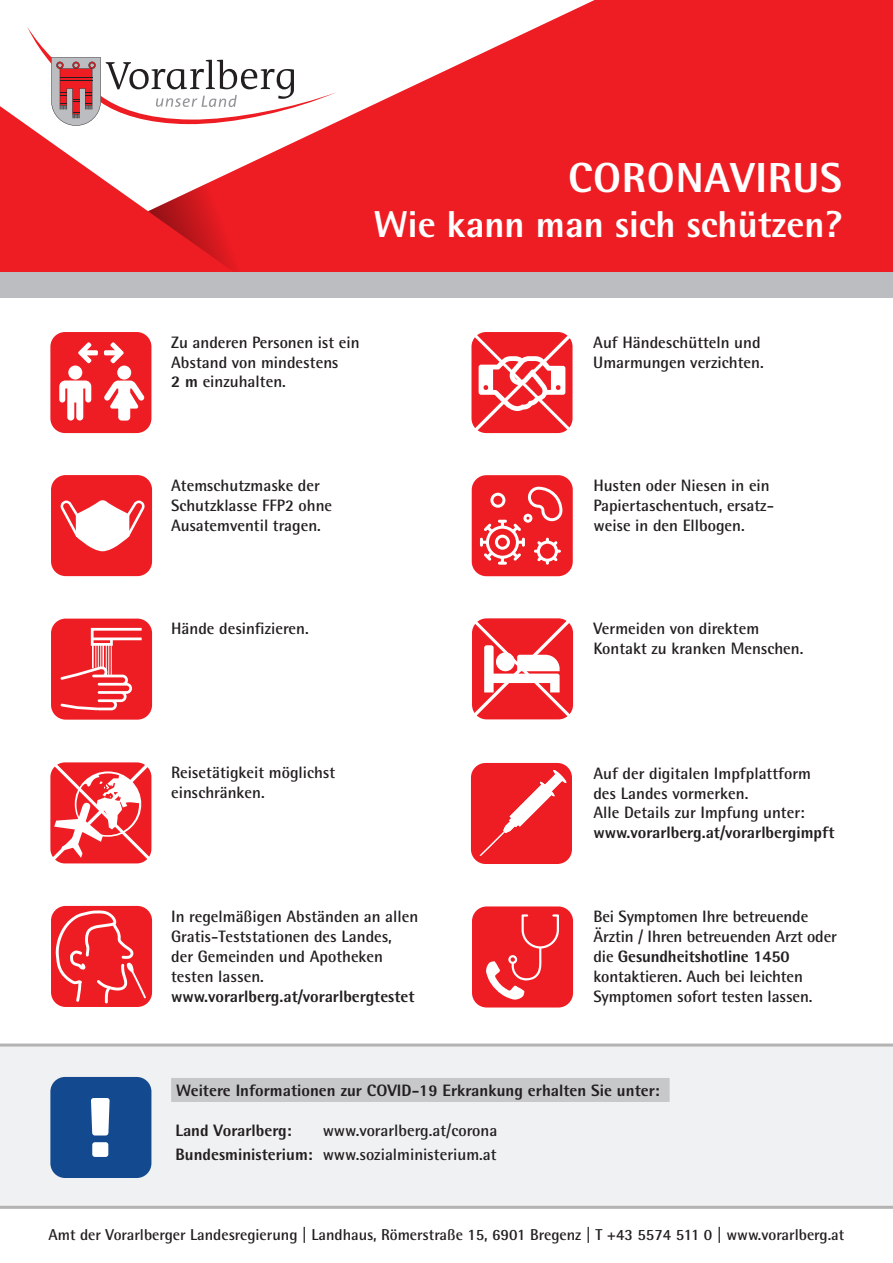
<style>
.page{position:relative;width:893px;height:1263px;background:#fff}
.page>*{position:absolute;margin:0;border:0;box-sizing:border-box;transform-origin:0 0}
.t1{font:800 42px "Rotis Semi Sans Pro";letter-spacing:.02em;color:#fff}
.t2{font:800 37.5px "Rotis Semi Sans Pro";color:#fff}
.t3{font:700 16.5px/19.8px "Rotis Semi Sans Pro";color:#231f20}
.t4{font:800 16.5px "Rotis Semi Sans Pro";color:#231f20}
.t5{font:700 15.75px "Rotis Semi Sans Pro";color:#231f20}
.s1{font-weight:800}
</style>
<div class="page">
<div style="left:0;top:0;width:893px;height:285px;background:#ee1d23"></div>
<svg style="left:0;top:0;width:595px;height:211px"></svg>
<svg style="left:148px;top:141px;width:149px;height:131px"></svg>
<svg style="left:27px;top:27px;width:310px;height:99px;background:#ecdedf"></svg>
<div style="left:0;top:272px;width:893px;height:26px;background:#bcbdc0"></div>
<div style="left:51px;top:475px;width:101px;height:101px;background:#ee1d23;border-radius:15px"></div>
<svg style="left:60px;top:500px;width:85px;height:51px"></svg>
<div style="left:51px;top:619px;width:101px;height:101px;background:#ee1d23;border-radius:15px"></div>
<svg style="left:60px;top:628px;width:82px;height:82px"></svg>
<svg style="left:471px;top:332px;width:102px;height:102px"></svg>
<div style="left:50px;top:332px;width:101px;height:101px;background:#ee1d23;border-radius:15px"></div>
<svg style="left:59px;top:342px;width:85px;height:79px"></svg>
<div style="left:51px;top:906px;width:101px;height:101px;background:#ee1d23;border-radius:15px"></div>
<svg style="left:56px;top:910px;width:90px;height:93px"></svg>
<div style="left:472px;top:906px;width:101px;height:101px;background:#ee1d23;border-radius:15px"></div>
<div style="left:471px;top:763px;width:101px;height:101px;background:#ee1d23;border-radius:15px"></div>
<svg style="left:479px;top:770px;width:87px;height:86px"></svg>
<svg style="left:486px;top:914px;width:73px;height:85px"></svg>
<svg style="left:472px;top:618px;width:102px;height:102px"></svg>
<div style="left:472px;top:475px;width:101px;height:101px;background:#ee1d23;border-radius:15px"></div>
<svg style="left:480px;top:487px;width:82px;height:78px"></svg>
<svg style="left:50px;top:762px;width:102px;height:102px"></svg>
<div style="left:0;top:1045px;width:893px;height:164px;background:#f0f1f2"></div>
<div style="left:50px;top:1077px;width:101px;height:101px;background:#13498e;border-radius:15px"></div>
<svg style="left:91px;top:1098px;width:19px;height:59px"></svg>
<hr style="left:0;top:1043px;width:893px;height:3px;background:#b4b3b3">
<div style="left:171px;top:1078px;width:499px;height:24px;background:#c7c8ca"></div>
<hr style="left:0;top:1206px;width:893px;height:3px;background:#b4b3b3">
<h1 class="t1" style="left:568px;top:151px;width:275px">CORONAVIRUS</h1>
<h2 class="t2" style="left:374px;top:201px;width:470px">Wie kann man sich schützen?</h2>
<p class="t3" style="left:171px;top:332px;width:190px">Zu anderen Personen ist ein<br>Abstand von mindestens<br><span class="s1">2 m</span> einzuhalten.</p>
<p class="t3" style="left:171px;top:475px;width:163px">Atemschutzmaske der<br>Schutzklasse FFP2 ohne<br>Ausatemventil tragen.</p>
<p class="t3" style="left:171px;top:619px;width:139px">Hände desinfizieren.</p>
<p class="t3" style="left:593px;top:332px;width:172px">Auf Händeschütteln und<br>Umarmungen verzichten.</p>
<p class="t3" style="left:593px;top:475px;width:182px">Husten oder Niesen in ein<br>Papiertaschentuch, ersatz&shy;weise in den Ellbogen.</p>
<p class="t3" style="left:593px;top:619px;width:212px">Vermeiden von direktem<br>Kontakt zu kranken Menschen.</p>
<p class="t3" style="left:171px;top:763px;width:166px">Reisetätigkeit möglichst einschränken.</p>
<p class="t3" style="left:593px;top:763px;width:219px">Auf der digitalen Impfplattform des Landes vormerken.<br>Alle Details zur Impfung unter:</p>
<p class="t4" style="left:593px;top:822px;width:243px">www.vorarlberg.at/vorarlbergimpft</p>
<p class="t3" style="left:171px;top:907px;width:249px">In regelmäßigen Abständen an allen<br>Gratis-Teststationen des Landes,<br>der Gemeinden und Apotheken testen lassen.</p>
<p class="t4" style="left:171px;top:985px;width:245px">www.vorarlberg.at/vorarlbergtestet</p>
<p class="t3" style="left:593px;top:907px;width:245px">Bei Symptomen Ihre betreuende<br>Ärztin / Ihren betreuenden Arzt oder die <span class="s1">Gesundheitshotline 1450 </span>kontaktieren. Auch bei leichten<br>Symptomen sofort testen lassen.</p>
<p class="t4" style="left:176px;top:1080px;width:485px">Weitere Informationen zur COVID-19 Erkrankung erhalten Sie unter:</p>
<p class="t4" style="left:175px;top:1119px;width:118px">Land Vorarlberg:</p>
<p class="t3" style="left:175px;top:1118px;width:323px;line-height:24px;text-align:right">www.vorarlberg.at/corona<br><span class="s1">Bundesministerium:</span> www.sozialministerium.at</p>
<p class="t5" style="left:49px;top:1225px;width:797px">Amt der Vorarlberger Landesregierung | Landhaus, Römerstraße 15, 6901 Bregenz | T +43 5574 511 0 | www.vorarlberg.at</p>
</div>
